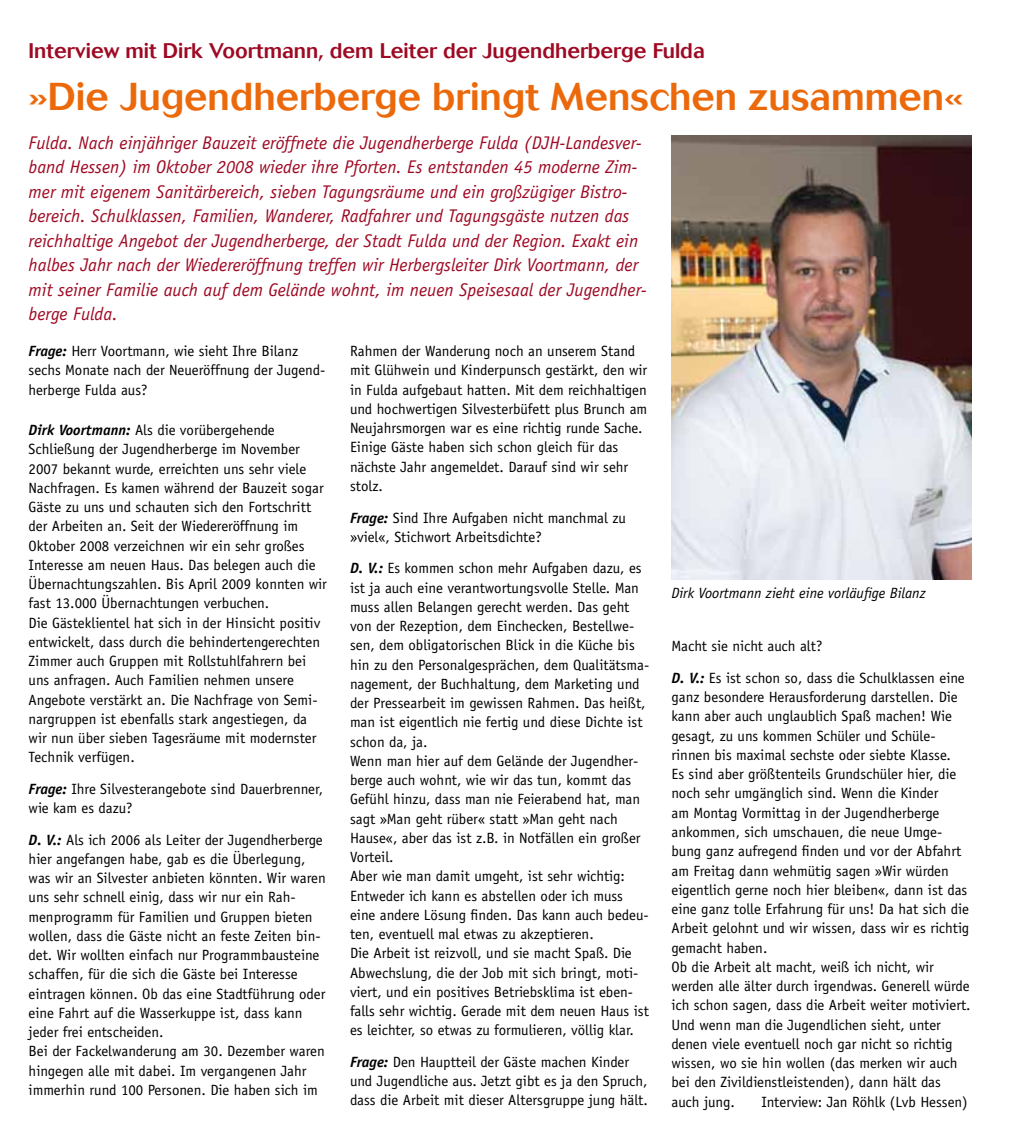
<style>
.page{position:relative;width:1020px;height:1126px;background:#fff}
.page>*{position:absolute;margin:0;border:0;box-sizing:border-box;transform-origin:0 0}
.t1{font:500 38.5px "Cosmos BQ";color:#eb690b}
.t2{font:500 21px "Cosmos BQ";color:#9e0923}
.t3{font:italic 18.38px/24.5px "Officina Sans Std";color:#9e0923}
.t4{font:14.88px/19.2px "Officina Sans Std";color:#000}
.t5{font:italic 14.88px "Officina Sans Std";color:#000}
.s1{font-weight:700;font-style:italic}
</style>
<div class="page">
<img style="left:671px;top:136px;width:300px;height:443px">
<h2 class="t2" style="left:29px;top:39px;width:677px">Interview mit Dirk Voortmann, dem Leiter der Jugendherberge Fulda</h2>
<h1 class="t1" style="left:29px;top:74px;width:936px">»Die Jugendherberge bringt Menschen zusammen«</h1>
<p class="t3" style="left:29px;top:130px;width:619px">Fulda. Nach einjähriger Bauzeit eröffnete die Jugendherberge Fulda (DJH-Landesver&shy;band Hessen) im Oktober 2008 wieder ihre Pforten. Es entstanden 45 moderne Zim&shy;mer mit eigenem Sanitärbereich, sieben Tagungsräume und ein großzügiger Bistro&shy;bereich. Schulklassen, Familien, Wanderer, Radfahrer und Tagungsgäste nutzen das reichhaltige Angebot der Jugendherberge, der Stadt Fulda und der Region. Exakt ein halbes Jahr nach der Wiedereröffnung treffen wir Herbergsleiter Dirk Voortmann, der mit seiner Familie auch auf dem Gelände wohnt, im neuen Speisesaal der Jugendher&shy;berge Fulda.</p>
<p class="t4" style="left:350px;top:341px;width:299px">Rahmen der Wanderung noch an unserem Stand mit Glühwein und Kinderpunsch gestärkt, den wir in Fulda aufgebaut hatten. Mit dem reichhaltigen und hochwertigen Silvesterbüfett plus Brunch am Neujahrsmorgen war es eine richtig runde Sache.<br>Einige Gäste haben sich schon gleich für das nächste Jahr angemeldet. Darauf sind wir sehr stolz.</p>
<p class="t4" style="left:350px;top:508px;width:277px"><span class="s1">Frage:</span> Sind Ihre Aufgaben nicht manchmal zu »viel«, Stichwort Arbeitsdichte?</p>
<p class="t4" style="left:350px;top:558px;width:300px"><span class="s1">D. V.:</span> Es kommen schon mehr Aufgaben dazu, es ist ja auch eine verantwortungsvolle Stelle. Man muss allen Belangen gerecht werden. Das geht von der Rezeption, dem Einchecken, Bestellwe&shy;sen, dem obligatorischen Blick in die Küche bis hin zu den Personalgesprächen, dem Qualitätsma&shy;nagement, der Buchhaltung, dem Marketing und der Pressearbeit im gewissen Rahmen. Das heißt, man ist eigentlich nie fertig und diese Dichte ist schon da, ja.<br>Wenn man hier auf dem Gelände der Jugendher&shy;berge auch wohnt, wie wir das tun, kommt das Gefühl hinzu, dass man nie Feierabend hat, man sagt »Man geht rüber« statt »Man geht nach Hause«, aber das ist z.B. in Notfällen ein großer Vorteil.<br>Aber wie man damit umgeht, ist sehr wichtig:<br>Entweder ich kann es abstellen oder ich muss eine andere Lösung finden. Das kann auch bedeu&shy;ten, eventuell mal etwas zu akzeptieren.<br>Die Arbeit ist reizvoll, und sie macht Spaß. Die Abwechslung, die der Job mit sich bringt, moti&shy;viert, und ein positives Betriebsklima ist eben&shy;falls sehr wichtig. Gerade mit dem neuen Haus ist es leichter, so etwas zu formulieren, völlig klar.</p>
<p class="t4" style="left:350px;top:1052px;width:299px"><span class="s1">Frage:</span> Den Hauptteil der Gäste machen Kinder und Jugendliche aus. Jetzt gibt es ja den Spruch, dass die Arbeit mit dieser Altersgruppe jung hält.</p>
<p class="t4" style="left:29px;top:341px;width:298px"><span class="s1">Frage:</span> Herr Voortmann, wie sieht Ihre Bilanz sechs Monate nach der Neueröffnung der Jugend&shy;herberge Fulda aus?</p>
<p class="t4" style="left:29px;top:420px;width:300px"><span class="s1">Dirk Voortmann:</span> Als die vorübergehende Schließung der Jugendherberge im November 2007 bekannt wurde, erreichten uns sehr viele Nachfragen. Es kamen während der Bauzeit sogar Gäste zu uns und schauten sich den Fortschritt der Arbeiten an. Seit der Wiedereröffnung im Oktober 2008 verzeichnen wir ein sehr großes Interesse am neuen Haus. Das belegen auch die Übernachtungszahlen. Bis April 2009 konnten wir fast 13.000 Übernachtungen verbuchen.<br>Die Gästeklientel hat sich in der Hinsicht positiv entwickelt, dass durch die behindertengerechten Zimmer auch Gruppen mit Rollstuhlfahrern bei uns anfragen. Auch Familien nehmen unsere Angebote verstärkt an. Die Nachfrage von Semi&shy;nargruppen ist ebenfalls stark angestiegen, da wir nun über sieben Tagesräume mit modernster Technik verfügen.</p>
<p class="t4" style="left:29px;top:779px;width:296px"><span class="s1">Frage:</span> Ihre Silvesterangebote sind Dauerbrenner, wie kam es dazu?</p>
<p class="t4" style="left:29px;top:830px;width:299px"><span class="s1">D. V.:</span> Als ich 2006 als Leiter der Jugendherberge hier angefangen habe, gab es die Überlegung, was wir an Silvester anbieten könnten. Wir waren uns sehr schnell einig, dass wir nur ein Rah&shy;menprogramm für Familien und Gruppen bieten wollen, dass die Gäste nicht an feste Zeiten bin&shy;det. Wir wollten einfach nur Programmbausteine schaffen, für die sich die Gäste bei Interesse eintragen können. Ob das eine Stadtführung oder eine Fahrt auf die Wasserkuppe ist, dass kann jeder frei entscheiden.<br>Bei der Fackelwanderung am 30. Dezember waren hingegen alle mit dabei. Im vergangenen Jahr immerhin rund 100 Personen. Die haben sich im</p>
<p class="t5" style="left:671px;top:584px;width:256px">Dirk Voortmann zieht eine vorläufige Bilanz</p>
<p class="t4" style="left:671px;top:630px;width:295px;line-height:31.5px">Macht sie nicht auch alt?<br><span class="s1">D. V.:</span> Es ist schon so, dass die Schulklassen eine</p>
<p class="t4" style="left:671px;top:687px;width:300px">ganz besondere Herausforderung darstellen. Die kann aber auch unglaublich Spaß machen! Wie gesagt, zu uns kommen Schüler und Schüle&shy;rinnen bis maximal sechste oder siebte Klasse.<br>Es sind aber größtenteils Grundschüler hier, die noch sehr umgänglich sind. Wenn die Kinder<br>am Montag Vormittag in der Jugendherberge ankommen, sich umschauen, die neue Umge&shy;bung ganz aufregend finden und vor der Abfahrt am Freitag dann wehmütig sagen »Wir würden eigentlich gerne noch hier bleiben«, dann ist das eine ganz tolle Erfahrung für uns! Da hat sich die Arbeit gelohnt und wir wissen, dass wir es richtig gemacht haben.<br>Ob die Arbeit alt macht, weiß ich nicht, wir werden alle älter durch irgendwas. Generell würde ich schon sagen, dass die Arbeit weiter motiviert.<br>Und wenn man die Jugendlichen sieht, unter denen viele eventuell noch gar nicht so richtig wissen, wo sie hin wollen (das merken wir auch bei den Zivildienstleistenden), dann hält das auch jung.</p>
<p class="t4" style="left:761px;top:1092px;width:208px">Interview: Jan Röhlk (Lvb Hessen)</p>
</div>
